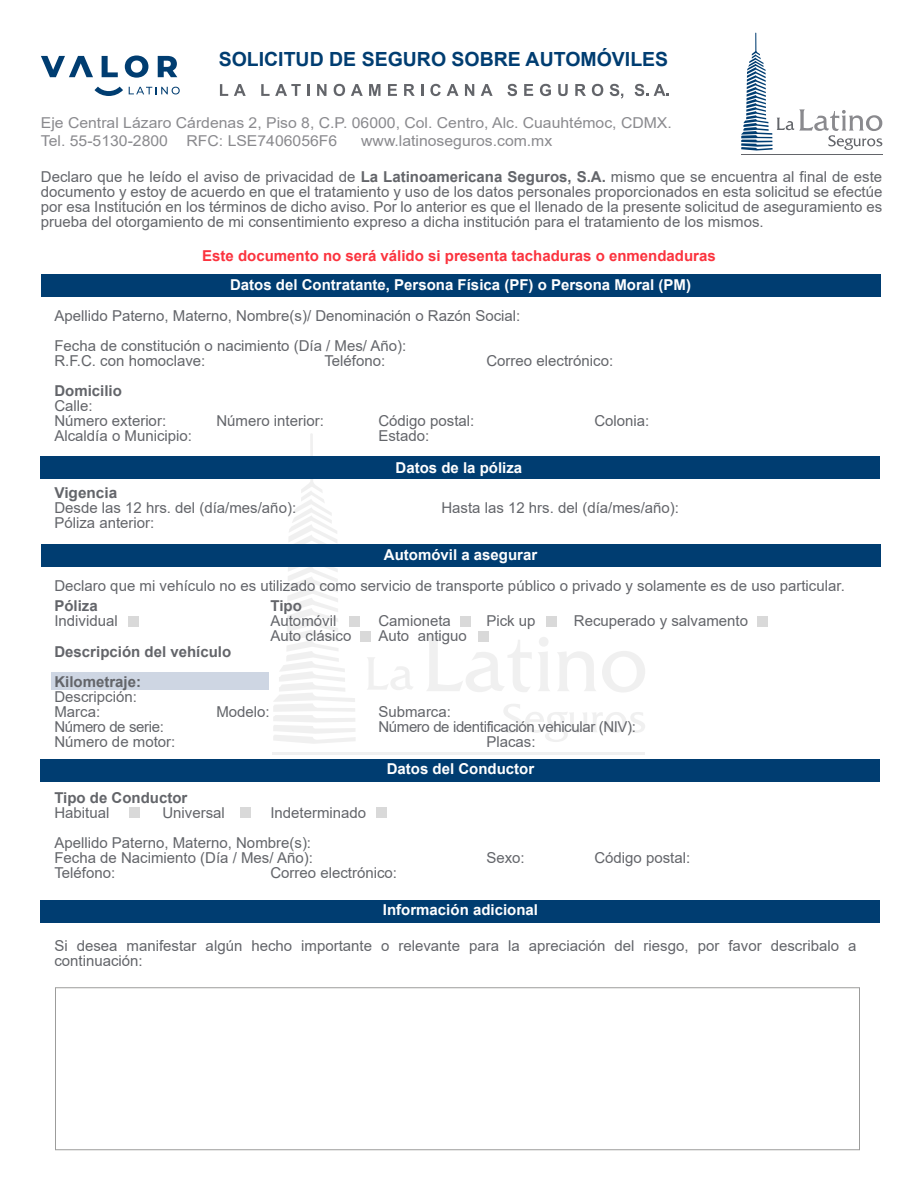
<style>
.page{position:relative;width:918px;height:1188px;background:#fff}
.page>*{position:absolute;margin:0;border:0;box-sizing:border-box;transform-origin:0 0}
.t1{font:700 19.5px "Arial";color:#003d71}
.t2{font:15px/15px "Arial";color:#63656a}
.t3{font:15px/18px "Arial";color:#8a8a8e;scale:1.05 1}
.t4{font:700 15px "Arial";color:#fff}
.t5{font:700 15px/30px "Arial";color:#63656a}
.t6{font:700 15px "Arial";color:#fb333e}
.t7{font:15px "Arial";letter-spacing:-.025em;color:#63656a}
.s1{font-weight:700}
</style>
<div class="page">
<svg style="left:273px;top:433px;width:83px;height:311px"></svg>
<svg style="left:503px;top:704px;width:142px;height:38px"></svg>
<hr style="left:273px;top:752px;width:372px;height:3px;background:#c5c4c4">
<svg style="left:367px;top:657px;width:46px;height:33px"></svg>
<svg style="left:538px;top:637px;width:12px;height:54px"></svg>
<svg style="left:558px;top:651px;width:87px;height:41px"></svg>
<svg style="left:427px;top:636px;width:105px;height:56px"></svg>
<div style="left:41px;top:275px;width:840px;height:22px;background:#003d71"></div>
<div style="left:40px;top:456px;width:840px;height:22px;background:#003d71"></div>
<div style="left:40px;top:759px;width:840px;height:23px;background:#003d71"></div>
<div style="left:40px;top:900px;width:840px;height:22px;background:#003d71"></div>
<div style="left:41px;top:545px;width:840px;height:22px;background:#003d71"></div>
<div style="left:350px;top:616px;width:10px;height:11px;background:#d9d9d9"></div>
<div style="left:360px;top:632px;width:10px;height:10px;background:#d9d9d9"></div>
<div style="left:478px;top:632px;width:11px;height:10px;background:#d9d9d9"></div>
<div style="left:460px;top:616px;width:11px;height:11px;background:#d9d9d9"></div>
<div style="left:546px;top:616px;width:10px;height:11px;background:#d9d9d9"></div>
<div style="left:758px;top:616px;width:10px;height:11px;background:#d9d9d9"></div>
<div style="left:128px;top:616px;width:11px;height:11px;background:#d9d9d9"></div>
<div style="left:129px;top:807px;width:11px;height:11px;background:#d9d9d9"></div>
<div style="left:240px;top:807px;width:10px;height:11px;background:#d9d9d9"></div>
<div style="left:376px;top:807px;width:11px;height:11px;background:#d9d9d9"></div>
<svg style="left:220px;top:84px;width:8px;height:12px"></svg>
<svg style="left:234px;top:84px;width:12px;height:12px"></svg>
<svg style="left:261px;top:84px;width:40px;height:12px"></svg>
<svg style="left:307px;top:84px;width:3px;height:12px"></svg>
<svg style="left:317px;top:84px;width:9px;height:12px"></svg>
<svg style="left:334px;top:84px;width:11px;height:12px"></svg>
<svg style="left:351px;top:84px;width:12px;height:12px"></svg>
<svg style="left:369px;top:84px;width:11px;height:12px"></svg>
<svg style="left:388px;top:84px;width:9px;height:12px"></svg>
<svg style="left:404px;top:84px;width:11px;height:12px"></svg>
<svg style="left:421px;top:84px;width:2px;height:12px"></svg>
<svg style="left:430px;top:84px;width:11px;height:12px"></svg>
<svg style="left:447px;top:84px;width:12px;height:12px"></svg>
<svg style="left:465px;top:84px;width:9px;height:12px"></svg>
<svg style="left:481px;top:84px;width:12px;height:12px"></svg>
<svg style="left:507px;top:84px;width:10px;height:12px"></svg>
<svg style="left:524px;top:84px;width:9px;height:12px"></svg>
<svg style="left:540px;top:84px;width:11px;height:12px"></svg>
<svg style="left:558px;top:84px;width:10px;height:12px"></svg>
<svg style="left:575px;top:84px;width:11px;height:12px"></svg>
<svg style="left:592px;top:84px;width:11px;height:12px"></svg>
<svg style="left:610px;top:84px;width:13px;height:15px"></svg>
<svg style="left:635px;top:84px;width:34px;height:12px"></svg>
<hr style="left:741px;top:154px;width:141px;height:1px;background:#63656a">
<svg style="left:741px;top:33px;width:141px;height:118px"></svg>
<svg style="left:102px;top:56px;width:16px;height:21px"></svg>
<svg style="left:125px;top:56px;width:23px;height:22px"></svg>
<svg style="left:158px;top:56px;width:19px;height:21px"></svg>
<svg style="left:94px;top:87px;width:29px;height:9px"></svg>
<svg style="left:41px;top:56px;width:52px;height:21px"></svg>
<svg style="left:129px;top:87px;width:51px;height:7px"></svg>
<div style="left:51px;top:672px;width:217px;height:18px;background:#ced6e3"></div>
<div style="left:55px;top:987px;width:805px;height:163px;border:1px solid #9c9c9b"></div>
<h1 class="t1" style="left:219px;top:46px;width:451px">SOLICITUD DE SEGURO SOBRE AUTOMÓVILES</h1>
<p class="t3" style="left:41px;top:114px;width:602px">Eje Central Lázaro Cárdenas 2, Piso 8, C.P. 06000, Col. Centro, Alc. Cuauhtémoc, CDMX.<br>Tel. 55-5130-2800 RFC: LSE7406056F6</p>
<p class="t3" style="left:361px;top:132px;width:183px">www.latinoseguros.com.mx</p>
<p class="t2" style="left:41px;top:169px;width:843px;text-align:justify">Declaro que he leído el aviso de privacidad de <span class="s1">La Latinoamericana Seguros, S.A.</span> mismo que se encuentra al final de este documento y estoy de acuerdo en que el tratamiento y uso de los datos personales proporcionados en esta solicitud se efectúe por esa Institución en los términos de dicho aviso. Por lo anterior es que el llenado de la presente solicitud de aseguramiento es prueba del otorgamiento de mi consentimiento expreso a dicha institución para el tratamiento de los mismos.</p>
<p class="t6" style="left:202px;top:246px;width:515px">Este documento no será válido si presenta tachaduras o enmendaduras</p>
<p class="t4" style="left:230px;top:274px;width:462px">Datos del Contratante, Persona Física (PF) o Persona Moral (PM)</p>
<p class="t2" style="left:54px;top:301px;width:468px;line-height:30px">Apellido Paterno, Materno, Nombre(s)/ Denominación o Razón Social:<br>Fecha de constitución o nacimiento (Día / Mes/ Año):</p>
<p class="t2" style="left:54px;top:354px;width:152px">R.F.C. con homoclave:</p>
<p class="t2" style="left:324px;top:354px;width:62px">Teléfono:</p>
<p class="t2" style="left:486px;top:354px;width:128px">Correo electrónico:</p>
<p class="t5" style="left:54px;top:376px;width:69px">Domicilio</p>
<p class="t2" style="left:54px;top:399px;width:113px">Calle:<br>Número exterior:</p>
<p class="t2" style="left:216px;top:414px;width:109px">Número interior:</p>
<p class="t2" style="left:378px;top:414px;width:97px">Código postal:</p>
<p class="t2" style="left:594px;top:414px;width:57px">Colonia:</p>
<p class="t2" style="left:54px;top:429px;width:139px">Alcaldía o Municipio:</p>
<p class="t2" style="left:378px;top:429px;width:52px">Estado:</p>
<p class="t4" style="left:396px;top:457px;width:128px">Datos de la póliza</p>
<p class="t5" style="left:54px;top:478px;width:64px">Vigencia</p>
<p class="t2" style="left:54px;top:501px;width:243px">Desde las 12 hrs. del (día/mes/año):</p>
<p class="t2" style="left:441px;top:501px;width:239px">Hasta las 12 hrs. del (día/mes/año):</p>
<p class="t2" style="left:54px;top:516px;width:102px">Póliza anterior:</p>
<p class="t4" style="left:384px;top:544px;width:155px">Automóvil a asegurar</p>
<p class="t2" style="left:54px;top:579px;width:792px">Declaro que mi vehículo no es utilizado como servicio de transporte público o privado y solamente es de uso particular.</p>
<p class="t5" style="left:54px;top:591px;width:45px">Póliza</p>
<p class="t5" style="left:270px;top:591px;width:33px">Tipo</p>
<p class="t2" style="left:54px;top:613px;width:65px">Individual</p>
<p class="t2" style="left:270px;top:613px;width:67px">Automóvil</p>
<p class="t2" style="left:378px;top:613px;width:74px">Camioneta</p>
<p class="t2" style="left:486px;top:613px;width:51px">Pick up</p>
<p class="t2" style="left:574px;top:613px;width:176px">Recuperado y salvamento</p>
<p class="t2" style="left:270px;top:628px;width:82px">Auto clásico</p>
<p class="t2" style="left:378px;top:628px;width:90px">Auto antiguo</p>
<p class="t5" style="left:54px;top:637px;width:178px">Descripción del vehículo<br>Kilometraje:</p>
<p class="t2" style="left:54px;top:690px;width:84px">Descripción:<br>Marca:</p>
<p class="t2" style="left:216px;top:705px;width:55px">Modelo:</p>
<p class="t2" style="left:378px;top:705px;width:74px">Submarca:</p>
<p class="t7" style="left:54px;top:717px;width:111px">Número de serie:</p>
<p class="t7" style="left:378px;top:717px;width:259px">Número de identificación vehicular (NIV):</p>
<p class="t2" style="left:54px;top:735px;width:122px">Número de motor:</p>
<p class="t2" style="left:486px;top:735px;width:51px">Placas:</p>
<p class="t4" style="left:387px;top:758px;width:149px">Datos del Conductor</p>
<p class="t5" style="left:54px;top:783px;width:135px">Tipo de Conductor</p>
<p class="t2" style="left:54px;top:805px;width:57px">Habitual</p>
<p class="t2" style="left:162px;top:805px;width:64px">Universal</p>
<p class="t2" style="left:54px;top:797px;width:313px;line-height:30px;text-indent:216px">Indeterminado<br>Apellido Paterno, Materno, Nombre(s):</p>
<p class="t2" style="left:54px;top:850px;width:260px">Fecha de Nacimiento (Día / Mes/ Año):</p>
<p class="t2" style="left:486px;top:850px;width:40px">Sexo:</p>
<p class="t2" style="left:594px;top:850px;width:97px">Código postal:</p>
<p class="t2" style="left:54px;top:865px;width:62px">Teléfono:</p>
<p class="t2" style="left:270px;top:865px;width:128px">Correo electrónico:</p>
<p class="t4" style="left:383px;top:899px;width:157px">Información adicional</p>
<p class="t2" style="left:54px;top:939px;width:804px">Si desea manifestar algún hecho importante o relevante para la apreciación del riesgo, por favor describalo a continuación:</p>
</div>
